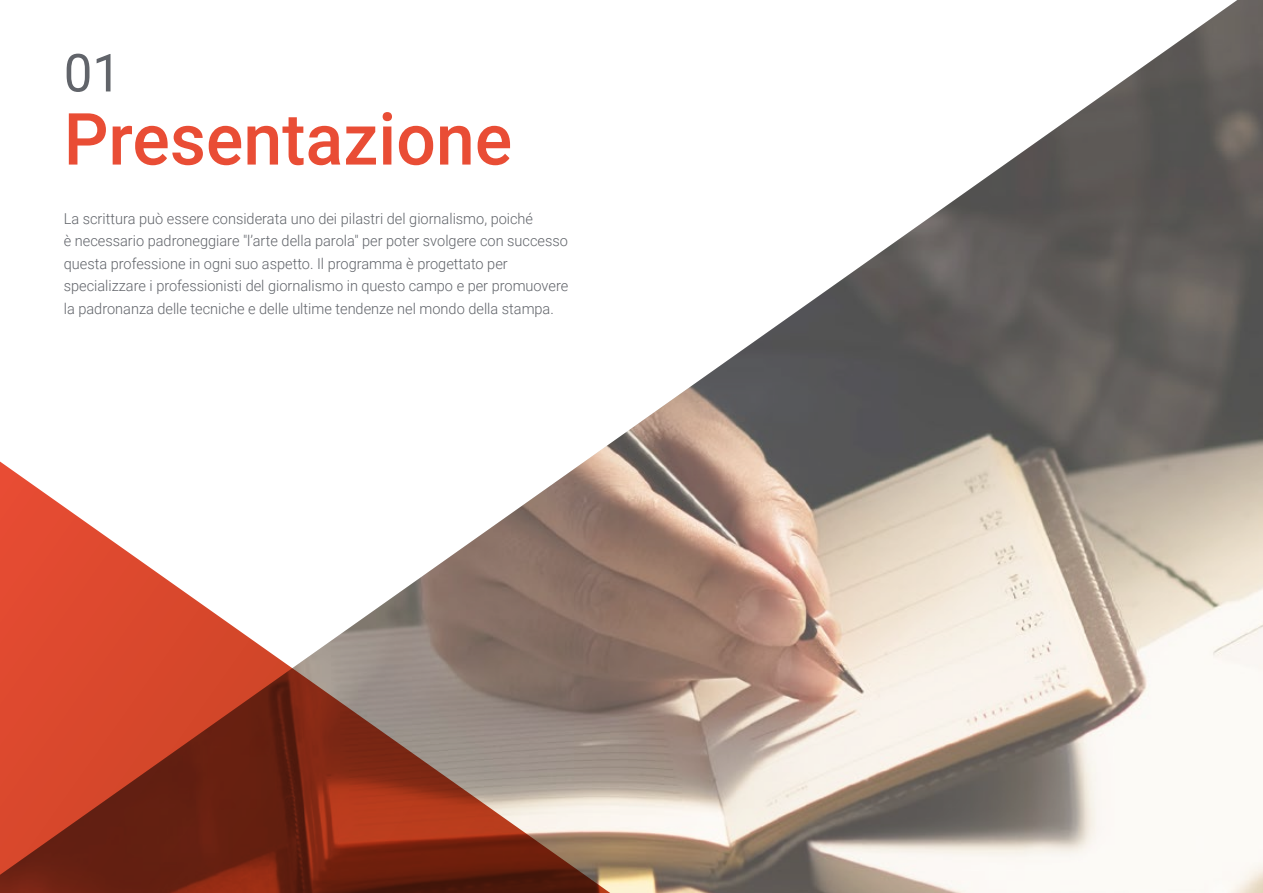
<style>
.page{position:relative;width:1263px;height:893px;background:#fff}
.page>*{position:absolute;margin:0;border:0;box-sizing:border-box;transform-origin:0 0}
.t1{font:500 72px "Roboto";color:#e94d35}
.t2{font:52.5px "Roboto";color:#61646a}
.t3{font:300 15px/22.5px "Roboto";color:#61646a}
</style>
<div class="page">
<img style="left:607px;top:0;width:656px;height:893px">
<svg style="left:0;top:446px;width:640px;height:447px"></svg>
<h2 class="t2" style="left:64px;top:36px;width:59px">01</h2>
<h1 class="t1" style="left:64px;top:89px;width:450px">Presentazione</h1>
<p class="t3" style="left:64px;top:207px;width:506px">La scrittura può essere considerata uno dei pilastri del giornalismo, poiché<br>è necessario padroneggiare "l’arte della parola" per poter svolgere con successo questa professione in ogni suo aspetto. Il programma è progettato per specializzare i professionisti del giornalismo in questo campo e per promuovere la padronanza delle tecniche e delle ultime tendenze nel mondo della stampa.</p>
</div>
